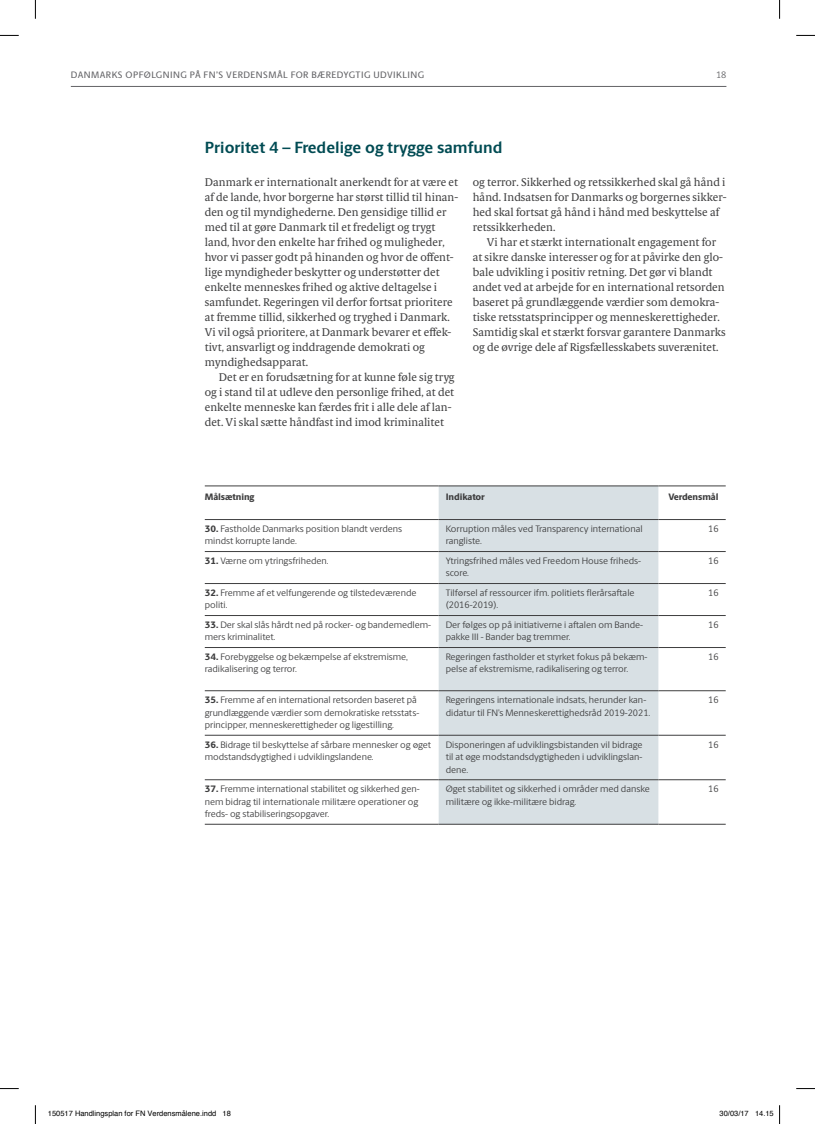
<style>
.page{position:relative;width:815px;height:1124px;background:#fff}
.page>*{position:absolute;margin:0;border:0;box-sizing:border-box;transform-origin:0 0}
.t1{font:700 16.25px "Berlingske Sans";color:#004b53}
.t2{font:11.25px/15px "Berlingske Text";color:#3e3e3f}
.t3{font:9.38px/12.5px "Berlingske Sans";color:#3e3e3f}
.t4{font:500 9.38px "Berlingske Sans";letter-spacing:.05em;color:#636366}
.t5{font:800 9.38px "Berlingske Sans";letter-spacing:-.01em;color:#3e3e3f}
.t6{font:9.38px "Berlingske Sans";color:#636366}
.t7{font:7.5px "Helvetica";color:#000}
.s1{font-weight:800}
</style>
<div class="page">
<hr style="left:71px;top:86px;width:655px;height:1px;background:#636366">
<div style="left:439px;top:486px;width:219px;height:337px;background:#d8e0e4"></div>
<hr style="left:205px;top:485px;width:234px;height:1px;background:#3e3e3f">
<hr style="left:439px;top:485px;width:219px;height:1px;background:#3e3e3f">
<hr style="left:658px;top:485px;width:68px;height:1px;background:#3e3e3f">
<hr style="left:205px;top:519px;width:234px;height:1px;background:#3e3e3f">
<hr style="left:439px;top:519px;width:219px;height:1px;background:#3e3e3f">
<hr style="left:658px;top:519px;width:68px;height:1px;background:#3e3e3f">
<hr style="left:205px;top:551px;width:234px;height:1px;background:#3e3e3f">
<hr style="left:439px;top:551px;width:219px;height:1px;background:#3e3e3f">
<hr style="left:658px;top:551px;width:68px;height:1px;background:#3e3e3f">
<hr style="left:205px;top:583px;width:234px;height:1px;background:#3e3e3f">
<hr style="left:439px;top:583px;width:219px;height:1px;background:#3e3e3f">
<hr style="left:658px;top:583px;width:68px;height:1px;background:#3e3e3f">
<hr style="left:205px;top:615px;width:234px;height:1px;background:#3e3e3f">
<hr style="left:439px;top:615px;width:219px;height:1px;background:#3e3e3f">
<hr style="left:658px;top:615px;width:68px;height:1px;background:#3e3e3f">
<hr style="left:205px;top:647px;width:234px;height:1px;background:#3e3e3f">
<hr style="left:439px;top:647px;width:219px;height:1px;background:#3e3e3f">
<hr style="left:658px;top:647px;width:68px;height:1px;background:#3e3e3f">
<hr style="left:205px;top:690px;width:234px;height:1px;background:#3e3e3f">
<hr style="left:439px;top:690px;width:219px;height:1px;background:#3e3e3f">
<hr style="left:658px;top:690px;width:68px;height:1px;background:#3e3e3f">
<hr style="left:205px;top:734px;width:234px;height:1px;background:#3e3e3f">
<hr style="left:439px;top:734px;width:219px;height:1px;background:#3e3e3f">
<hr style="left:658px;top:734px;width:68px;height:1px;background:#3e3e3f">
<hr style="left:205px;top:779px;width:234px;height:1px;background:#3e3e3f">
<hr style="left:439px;top:779px;width:219px;height:1px;background:#3e3e3f">
<hr style="left:658px;top:779px;width:68px;height:1px;background:#3e3e3f">
<hr style="left:205px;top:823px;width:234px;height:1px;background:#3e3e3f">
<hr style="left:439px;top:823px;width:219px;height:1px;background:#3e3e3f">
<hr style="left:658px;top:823px;width:68px;height:1px;background:#3e3e3f">
<svg style="left:0;top:35px;width:19px;height:1px"></svg>
<svg style="left:796px;top:35px;width:19px;height:1px"></svg>
<svg style="left:0;top:1088px;width:19px;height:1px"></svg>
<svg style="left:796px;top:1088px;width:19px;height:1px"></svg>
<svg style="left:35px;top:0;width:1px;height:19px"></svg>
<svg style="left:35px;top:1105px;width:1px;height:18px"></svg>
<svg style="left:779px;top:0;width:1px;height:19px"></svg>
<svg style="left:779px;top:1105px;width:1px;height:18px"></svg>
<p class="t4" style="left:71px;top:69px;width:355px">DANMARKS OPFØLGNING PÅ FN’S VERDENSMÅL FOR BÆREDYGTIG UDVIKLING</p>
<p class="t6" style="left:716px;top:68px;width:12px">18</p>
<h1 class="t1" style="left:205px;top:138px;width:299px">Prioritet 4 – Fredelige og trygge samfund</h1>
<p class="t2" style="left:205px;top:175px;width:255px">Danmark er internationalt anerkendt for at være et af de lande, hvor borgerne har størst tillid til hinan&shy;den og til myndighederne. Den gensidige tillid er med til at gøre Danmark til et fredeligt og trygt land, hvor den enkelte har frihed og muligheder, hvor vi passer godt på hinanden og hvor de offent&shy;lige myndigheder beskytter og understøtter det enkelte menneskes frihed og aktive deltagelse i samfundet. Regeringen vil derfor fortsat prioritere at fremme tillid, sikkerhed og tryghed i Danmark.<br>Vi vil også prioritere, at Danmark bevarer et effek&shy;tivt, ansvarligt og inddragende demokrati og myndighedsapparat.</p>
<p class="t2" style="left:205px;top:370px;width:251px;text-indent:14px">Det er en forudsætning for at kunne føle sig tryg og i stand til at udleve den personlige frihed, at det enkelte menneske kan færdes frit i alle dele af lan&shy;det. Vi skal sætte håndfast ind imod kriminalitet</p>
<p class="t2" style="left:473px;top:175px;width:255px">og terror. Sikkerhed og retssikkerhed skal gå hånd i hånd. Indsatsen for Danmarks og borgernes sikker&shy;hed skal fortsat gå hånd i hånd med beskyttelse af retssikkerheden.</p>
<p class="t2" style="left:473px;top:235px;width:254px;text-indent:14px">Vi har et stærkt internationalt engagement for at sikre danske interesser og for at påvirke den glo&shy;bale udvikling i positiv retning. Det gør vi blandt andet ved at arbejde for en international retsorden baseret på grundlæggende værdier som demokra&shy;tiske retsstatsprincipper og menneskerettigheder.<br>Samtidig skal et stærkt forsvar garantere Danmarks og de øvrige dele af Rigsfællesskabets suverænitet.</p>
<p class="t5" style="left:205px;top:491px;width:51px">Målsætning</p>
<p class="t5" style="left:446px;top:491px;width:41px">Indikator</p>
<p class="t5" style="left:668px;top:491px;width:52px">Verdensmål</p>
<p class="t3" style="left:205px;top:522px;width:199px"><span class="s1">30.</span> Fastholde Danmarks position blandt verdens mindst korrupte lande.</p>
<p class="t3" style="left:446px;top:522px;width:198px">Korruption måles ved Transparency international rangliste.</p>
<p class="t3" style="left:708px;top:522px;width:12px">16</p>
<p class="t3" style="left:205px;top:554px;width:125px"><span class="s1">31.</span> Værne om ytringsfriheden.</p>
<p class="t3" style="left:446px;top:554px;width:197px">Ytringsfrihed måles ved Freedom House friheds&shy;score.</p>
<p class="t3" style="left:708px;top:554px;width:12px">16</p>
<p class="t3" style="left:205px;top:586px;width:213px"><span class="s1">32.</span> Fremme af et velfungerende og tilstedeværende politi.</p>
<p class="t3" style="left:446px;top:586px;width:190px">Tilførsel af ressourcer ifm. politiets flerårsaftale (2016-2019).</p>
<p class="t3" style="left:708px;top:586px;width:12px">16</p>
<p class="t3" style="left:205px;top:618px;width:228px"><span class="s1">33.</span> Der skal slås hårdt ned på rocker- og bandemedlem&shy;mers kriminalitet.</p>
<p class="t3" style="left:446px;top:618px;width:199px">Der følges op på initiativerne i aftalen om Bande&shy;pakke III - Bander bag tremmer.</p>
<p class="t3" style="left:708px;top:618px;width:12px">16</p>
<p class="t3" style="left:205px;top:650px;width:205px"><span class="s1">34.</span> Forebyggelse og bekæmpelse af ekstremisme, radikalisering og terror.</p>
<p class="t3" style="left:446px;top:650px;width:203px">Regeringen fastholder et styrket fokus på bekæm&shy;pelse af ekstremisme, radikalisering og terror.</p>
<p class="t3" style="left:708px;top:650px;width:12px">16</p>
<p class="t3" style="left:205px;top:693px;width:216px"><span class="s1">35.</span> Fremme af en international retsorden baseret på grundlæggende værdier som demokratiske retsstats&shy;principper, menneskerettigheder og ligestilling.</p>
<p class="t3" style="left:446px;top:693px;width:206px">Regeringens internationale indsats, herunder kan&shy;didatur til FN’s Menneskerettighedsråd 2019-2021.</p>
<p class="t3" style="left:708px;top:693px;width:12px">16</p>
<p class="t3" style="left:205px;top:737px;width:228px"><span class="s1">36.</span> Bidrage til beskyttelse af sårbare mennesker og øget modstandsdygtighed i udviklingslandene.</p>
<p class="t3" style="left:446px;top:737px;width:198px;text-align:justify">Disponeringen af udviklingsbistanden vil bidrage til at øge modstandsdygtigheden i udviklingslan&shy;dene.</p>
<p class="t3" style="left:708px;top:737px;width:12px">16</p>
<p class="t3" style="left:205px;top:782px;width:216px"><span class="s1">37.</span> Fremme international stabilitet og sikkerhed gen&shy;nem bidrag til internationale militære operationer og freds- og stabiliseringsopgaver.</p>
<p class="t3" style="left:446px;top:782px;width:206px">Øget stabilitet og sikkerhed i områder med danske militære og ikke-militære bidrag.</p>
<p class="t3" style="left:708px;top:782px;width:12px">16</p>
<p class="t7" style="left:48px;top:1107px;width:185px">150517 Handlingsplan for FN Verdensmålene.indd 18</p>
<p class="t7" style="left:719px;top:1107px;width:56px">30/03/17 14.15</p>
</div>
